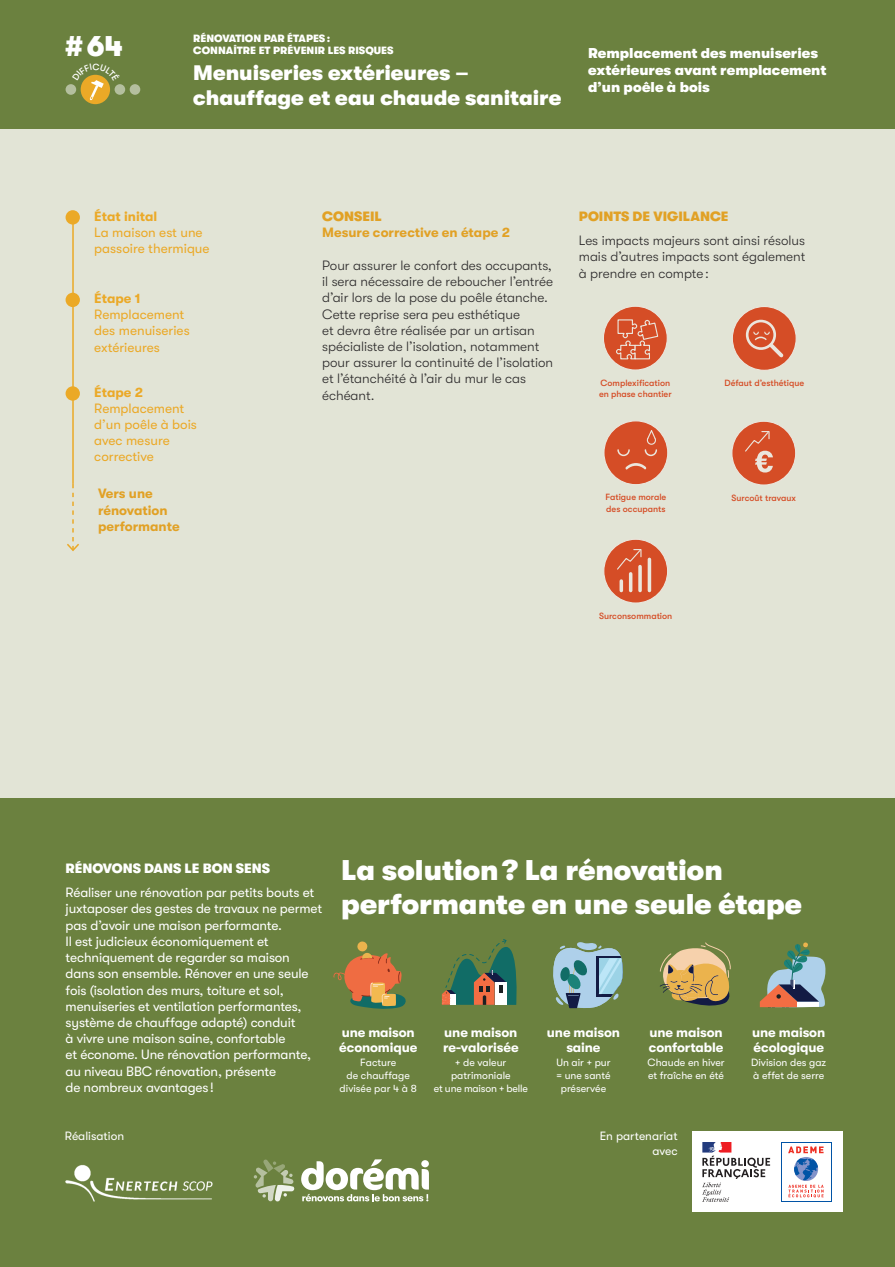
<style>
.page{position:relative;width:895px;height:1267px;background:#fff}
.page>*{position:absolute;margin:0;border:0;box-sizing:border-box;transform-origin:0 0}
.t1{font:900 28.5px/34.2px "GT Walsheim";color:#fff}
.t2{font:900 21px/25.2px "GT Walsheim";color:#fff}
.t3{font:900 14.25px/17.1px "GT Walsheim";color:#fff}
.t4{font:13.5px/16.2px "GT Walsheim";letter-spacing:-.01em;color:#fff}
.t5{font:300 13.5px/16.2px "GT Walsheim";color:#2b292a}
.t6{font:13.5px/16.2px "GT Walsheim";color:#eba927}
.t7{font:700 13.5px/15px "GT Walsheim";letter-spacing:-.01em;color:#fff}
.t8{font:700 13.5px/16.2px "GT Walsheim";color:#e1a125}
.t9{font:900 13.5px "GT Walsheim";color:#e1a125}
.t10{font:700 13.5px "GT Walsheim";color:#eba927}
.t11{font:900 13.5px "GT Walsheim";color:#fff}
.t12{font:12px/14.4px "GT Walsheim";color:#fff;text-align:right}
.t13{font:10.5px/12.6px "GT Walsheim";color:#fff;text-align:center}
.t14{font:900 10.5px/12.6px "GT Walsheim";color:#fff}
.t15{font:500 9px/11.2px "GT Walsheim";color:#d54d26}
</style>
<div class="page">
<div style="left:0;top:120px;width:894px;height:678px;background:#e2e4d6"></div>
<div style="left:0;top:798px;width:894px;height:468px;background:#6b813f"></div>
<div style="left:0;top:0;width:894px;height:129px;background:#6b813f"></div>
<svg style="left:301px;top:1159px;width:128px;height:42px"></svg>
<svg style="left:254px;top:1159px;width:40px;height:42px"></svg>
<div style="left:603px;top:306px;width:64px;height:64px;background:#d54d26;border-radius:50%"></div>
<div style="left:602px;top:306px;width:65px;height:64px;border:1px solid #ebe6dd;border-radius:50%"></div>
<svg style="left:616px;top:319px;width:42px;height:41px"></svg>
<div style="left:603px;top:421px;width:64px;height:63px;background:#d54d26;border-radius:50%"></div>
<div style="left:603px;top:420px;width:65px;height:65px;border:1px solid #ebe6dd;border-radius:50%"></div>
<svg style="left:625px;top:463px;width:21px;height:6px"></svg>
<svg style="left:617px;top:449px;width:13px;height:8px"></svg>
<svg style="left:644px;top:428px;width:13px;height:29px"></svg>
<div style="left:732px;top:306px;width:64px;height:64px;background:#d54d26;border-radius:50%"></div>
<div style="left:731px;top:306px;width:65px;height:65px;border:1px solid #ebe6dd;border-radius:50%"></div>
<svg style="left:747px;top:321px;width:27px;height:27px"></svg>
<div style="left:745px;top:320px;width:30px;height:30px;border:3px solid #ebe6dd;border-radius:50%"></div>
<svg style="left:752px;top:331px;width:34px;height:30px"></svg>
<div style="left:731px;top:421px;width:64px;height:64px;background:#d54d26;border-radius:50%"></div>
<div style="left:731px;top:420px;width:65px;height:65px;border:1px solid #ebe6dd;border-radius:50%"></div>
<svg style="left:745px;top:431px;width:27px;height:41px"></svg>
<div style="left:81px;top:75px;width:29px;height:29px;background:#eba927;border-radius:50%"></div>
<div style="left:66px;top:84px;width:10px;height:11px;background:#b4bf9e;border-radius:50%"></div>
<div style="left:114px;top:84px;width:11px;height:11px;background:#b4bf9e;border-radius:50%"></div>
<div style="left:130px;top:84px;width:10px;height:11px;background:#b4bf9e;border-radius:50%"></div>
<div style="left:603px;top:539px;width:64px;height:64px;background:#d54d26;border-radius:50%"></div>
<div style="left:603px;top:538px;width:65px;height:65px;border:1px solid #ebe6dd;border-radius:50%"></div>
<svg style="left:619px;top:581px;width:4px;height:9px"></svg>
<svg style="left:628px;top:574px;width:4px;height:16px"></svg>
<hr style="left:638px;top:566px;width:3px;height:24px;background:#ebe6dd">
<svg style="left:647px;top:559px;width:4px;height:31px"></svg>
<svg style="left:617px;top:549px;width:25px;height:21px"></svg>
<div style="left:66px;top:293px;width:14px;height:14px;background:#eba927;border-radius:50%"></div>
<div style="left:66px;top:210px;width:14px;height:14px;background:#eba927;border-radius:50%"></div>
<hr style="left:72px;top:215px;width:2px;height:269px;background:#eba927">
<svg style="left:67px;top:484px;width:12px;height:67px"></svg>
<div style="left:66px;top:386px;width:14px;height:14px;background:#eba927;border-radius:50%"></div>
<svg style="left:553px;top:942px;width:69px;height:66px"></svg>
<svg style="left:759px;top:942px;width:66px;height:65px"></svg>
<svg style="left:441px;top:939px;width:76px;height:65px"></svg>
<svg style="left:659px;top:942px;width:71px;height:64px"></svg>
<svg style="left:333px;top:941px;width:73px;height:68px"></svg>
<div style="left:691px;top:1131px;width:150px;height:80px;background:#fff"></div>
<svg style="left:702px;top:1142px;width:67px;height:59px"></svg>
<div style="left:780px;top:1141px;width:51px;height:60px;background:#0154a6"></div>
<div style="left:781px;top:1143px;width:49px;height:57px;background:#fff"></div>
<svg style="left:788px;top:1146px;width:35px;height:51px"></svg>
<img style="left:65px;top:1165px;width:148px;height:37px">
<svg style="left:72px;top:74px;width:48px;height:26px"></svg>
<h1 class="t1" style="left:66px;top:29px;width:59px"># 64</h1>
<p class="t14" style="left:193px;top:32px;width:202px">RÉNOVATION PAR ÉTAPES :<br>CONNAÎTRE ET PRÉVENIR LES RISQUES</p>
<h2 class="t2" style="left:193px;top:60px;width:369px">Menuiseries extérieures – chauffage et eau chaude sanitaire</h2>
<p class="t3" style="left:588px;top:45px;width:239px">Remplacement des menuiseries extérieures avant remplacement d’un poêle à bois</p>
<p class="t10" style="left:94px;top:208px;width:65px">État inital</p>
<p class="t6" style="left:94px;top:224px;width:117px">La maison est une passoire thermique</p>
<p class="t10" style="left:94px;top:291px;width:48px">Étape 1</p>
<p class="t6" style="left:94px;top:306px;width:97px">Remplacement des menuiseries extérieures</p>
<p class="t10" style="left:94px;top:384px;width:50px">Étape 2</p>
<p class="t6" style="left:94px;top:400px;width:104px">Remplacement d’un poêle à bois avec mesure corrective</p>
<p class="t8" style="left:98px;top:485px;width:83px">Vers une rénovation performante</p>
<p class="t9" style="left:322px;top:208px;width:61px">CONSEIL</p>
<p class="t8" style="left:322px;top:224px;width:189px">Mesure corrective en étape 2</p>
<p class="t5" style="left:322px;top:257px;width:232px">Pour assurer le confort des occupants, il sera nécessaire de reboucher l’entrée d’air lors de la pose du poêle étanche.<br>Cette reprise sera peu esthétique<br>et devra être réalisée par un artisan spécialiste de l’isolation, notamment pour assurer la continuité de l’isolation et l’étanchéité à l’air du mur le cas échéant.</p>
<p class="t9" style="left:578px;top:208px;width:151px">POINTS DE VIGILANCE</p>
<p class="t5" style="left:578px;top:232px;width:228px;text-align:justify">Les impacts majeurs sont ainsi résolus mais d’autres impacts sont également à prendre en compte :</p>
<p class="t15" style="left:599px;top:377px;width:74px">Complexification en phase chantier</p>
<p class="t15" style="left:724px;top:377px;width:81px">Défaut d’esthétique</p>
<p class="t15" style="left:605px;top:491px;width:62px">Fatigue morale des occupants</p>
<p class="t15" style="left:731px;top:492px;width:66px">Surcoût travaux</p>
<p class="t15" style="left:599px;top:609px;width:75px">Surconsommation</p>
<p class="t11" style="left:66px;top:860px;width:206px">RÉNOVONS DANS LE BON SENS</p>
<p class="t4" style="left:66px;top:884px;width:258px">Réaliser une rénovation par petits bouts et juxtaposer des gestes de travaux ne permet pas d’avoir une maison performante.<br>Il est judicieux économiquement et techniquement de regarder sa maison dans son ensemble. Rénover en une seule fois (isolation des murs, toiture et sol, menuiseries et ventilation performantes, système de chauffage adapté) conduit<br>à vivre une maison saine, confortable<br>et économe. Une rénovation performante, au niveau BBC rénovation, présente<br>de nombreux avantages !</p>
<p class="t12" style="left:65px;top:1129px;width:61px">Réalisation</p>
<h1 class="t1" style="left:341px;top:852px;width:462px">La solution ? La rénovation performante en une seule étape</h1>
<p class="t7" style="left:339px;top:1024px;width:80px">une maison économique</p>
<p class="t13" style="left:339px;top:1056px;width:79px">Facture<br>de chauffage divisée par 4 à 8</p>
<p class="t7" style="left:443px;top:1024px;width:77px">une maison re-valorisée</p>
<p class="t13" style="left:433px;top:1056px;width:96px">+ de valeur patrimoniale<br>et une maison + belle</p>
<p class="t7" style="left:546px;top:1024px;width:75px;text-align:center">une maison saine</p>
<p class="t13" style="left:556px;top:1056px;width:56px">Un air + pur = une santé préservée</p>
<p class="t7" style="left:648px;top:1024px;width:76px">une maison confortable</p>
<p class="t13" style="left:647px;top:1056px;width:79px;text-align:left">Chaude en hiver et fraîche en été</p>
<p class="t12" style="left:599px;top:1129px;width:79px">En partenariat avec</p>
<p class="t7" style="left:752px;top:1024px;width:75px">une maison écologique</p>
<p class="t13" style="left:751px;top:1056px;width:76px;text-align:left">Division des gaz à effet de serre</p>
</div>
